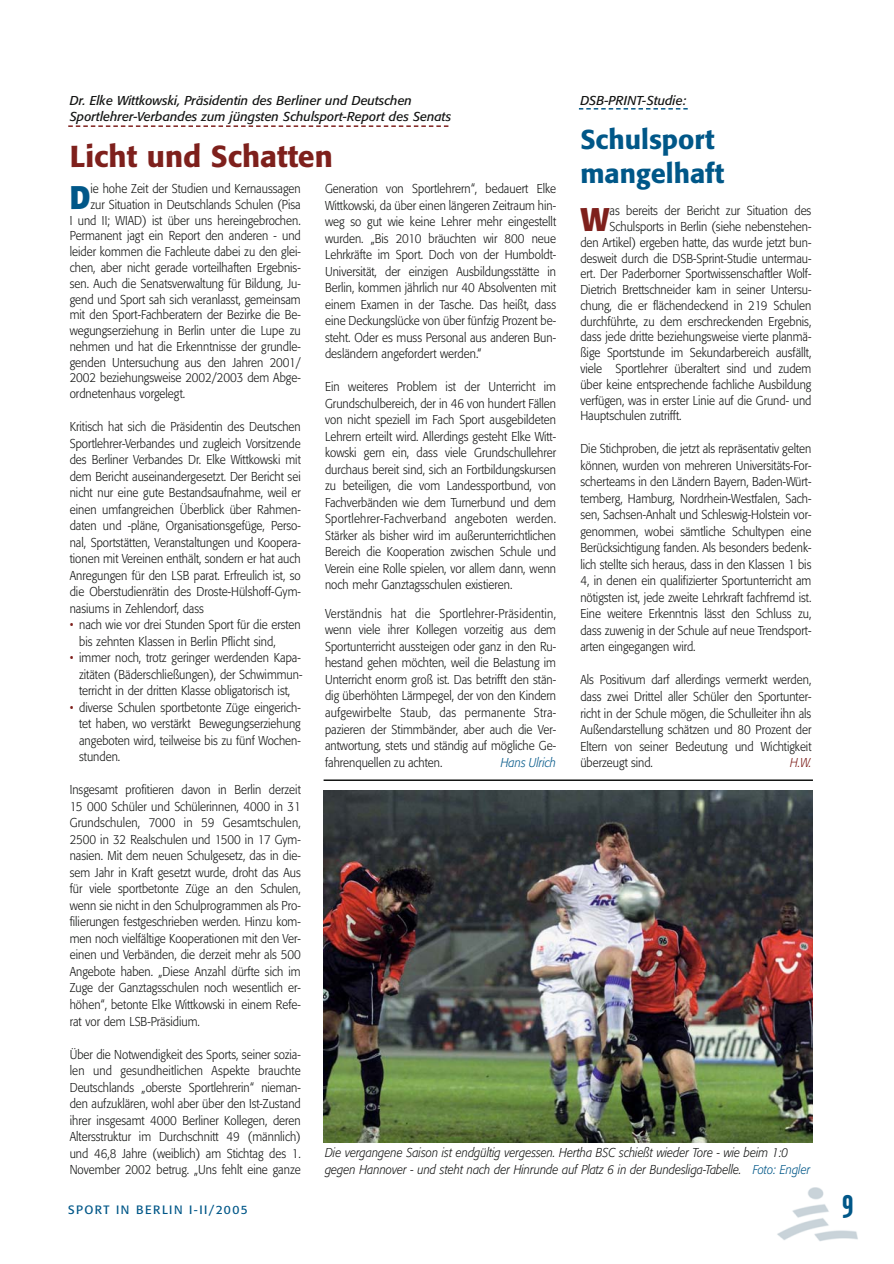
<style>
.page{position:relative;width:894px;height:1264px;background:#fff}
.page>*{position:absolute;margin:0;border:0;box-sizing:border-box;transform-origin:0 0}
.t1{font:700 33px "Garage Gothic";color:#005788}
.t2{font:700 32.4px "Formata";color:#005788;scale:.9 1}
.t3{font:700 32.4px "Formata";color:#7e201c;scale:.9 1}
.t4{font:500 30px "Formata";color:#7e201c}
.t5{font:500 27px/33.9px "Formata";color:#005788}
.t6{font:300 12.75px/16.5px "Formata";color:#131413;text-align:justify;scale:.9 1}
.t7{font:italic 300 12.75px/16.5px "Formata";color:#131413;scale:.9 1}
.t8{font:italic 12.75px/15.9px "Formata";color:#131413}
.t9{font:italic 300 12.75px "Formata";color:#005788;scale:.9 1}
.t10{font:italic 300 12.75px "Formata";color:#7e201c;scale:.9 1}
.t11{font:12px "Formata";letter-spacing:.115em;color:#005788}
.s1{color:#7e201c}
.s2{color:#005788}
</style>
<div class="page">
<img style="left:777px;top:1187px;width:81px;height:54px">
<svg style="left:68px;top:125px;width:380px;height:2px"></svg>
<svg style="left:578px;top:108px;width:109px;height:1px"></svg>
<hr style="left:323px;top:779px;width:489px;height:1px;background:#131413">
<img style="left:323px;top:790px;width:489px;height:352px">
<p class="t8" style="left:70px;top:94px;width:383px">Dr. Elke Wittkowski, Präsidentin des Berliner und Deutschen<br>Sportlehrer-Verbandes zum jüngsten Schulsport-Report des Senats</p>
<h3 class="t4" style="left:70px;top:143px;width:264px">Licht und Schatten</h3>
<p class="t8" style="left:580px;top:94px;width:107px">DSB-PRINT-Studie:</p>
<h3 class="t5" style="left:580px;top:125px;width:145px">Schulsport mangelhaft</h3>
<h2 class="t3" style="left:580px;top:205px;width:34px">W</h2>
<p class="t6" style="left:609px;top:203px;width:226px">as bereits der Bericht zur Situation des</p>
<h2 class="t2" style="left:70px;top:183px;width:24px">D</h2>
<p class="t6" style="left:90px;top:181px;width:235px">ie hohe Zeit der Studien und Kernaussagen</p>
<p class="t6" style="left:325px;top:181px;width:258px">Generation von Sportlehrern“, bedauert Elke Wittkowski, da über einen längeren Zeitraum hin&shy;weg so gut wie keine Lehrer mehr eingestellt wurden. „Bis 2010 bräuchten wir 800 neue Lehrkräfte im Sport. Doch von der Humboldt-Universität, der einzigen Ausbildungsstätte in Berlin, kommen jährlich nur 40 Absolventen mit einem Examen in der Tasche. Das heißt, dass eine Deckungslücke von über fünfzig Prozent be&shy;steht. Oder es muss Personal aus anderen Bun&shy;desländern angefordert werden.“</p>
<p class="t6" style="left:325px;top:379px;width:258px">Ein weiteres Problem ist der Unterricht im Grundschulbereich, der in 46 von hundert Fällen von nicht speziell im Fach Sport ausgebildeten Lehrern erteilt wird. Allerdings gesteht Elke Witt&shy;kowski gern ein, dass viele Grundschullehrer durchaus bereit sind, sich an Fortbildungskursen zu beteiligen, die vom Landessportbund, von Fachverbänden wie dem Turnerbund und dem Sportlehrer-Fachverband angeboten werden.<br>Stärker als bisher wird im außerunterrichtlichen Bereich die Kooperation zwischen Schule und Verein eine Rolle spielen, vor allem dann, wenn noch mehr Ganztagsschulen existieren.</p>
<p class="t6" style="left:325px;top:606px;width:258px">Verständnis hat die Sportlehrer-Präsidentin, wenn viele ihrer Kollegen vorzeitig aus dem Sportunterricht aussteigen oder ganz in den Ru&shy;hestand gehen möchten, weil die Belastung im Unterricht enorm groß ist. Das betrifft den stän&shy;dig überhöhten Lärmpegel, der von den Kindern aufgewirbelte Staub, das permanente Stra&shy;pazieren der Stimmbänder, aber auch die Ver&shy;antwortung, stets und ständig auf mögliche Ge&shy;fahrenquellen zu achten.</p>
<p class="t6" style="left:90px;top:197px;width:235px">zur Situation in Deutschlands Schulen (Pisa</p>
<p class="t6" style="left:70px;top:213px;width:258px">I und II; WIAD) ist über uns hereingebrochen.</p>
<p class="t6" style="left:70px;top:228px;width:258px">Permanent jagt ein Report den anderen - und</p>
<p class="t6" style="left:70px;top:244px;width:258px">leider kommen die Fachleute dabei zu den glei-</p>
<p class="t6" style="left:70px;top:260px;width:258px">chen, aber nicht gerade vorteilhaften Ergebnis-</p>
<p class="t6" style="left:70px;top:276px;width:258px">sen. Auch die Senatsverwaltung für Bildung, Ju-</p>
<p class="t6" style="left:70px;top:292px;width:258px">gend und Sport sah sich veranlasst, gemeinsam</p>
<p class="t6" style="left:70px;top:307px;width:258px">mit den Sport-Fachberatern der Bezirke die Be-</p>
<p class="t6" style="left:70px;top:323px;width:258px">wegungserziehung in Berlin unter die Lupe zu</p>
<p class="t6" style="left:70px;top:339px;width:258px">nehmen und hat die Erkenntnisse der grundle-</p>
<p class="t6" style="left:70px;top:355px;width:258px">genden Untersuchung aus den Jahren 2001/</p>
<p class="t6" style="left:70px;top:370px;width:258px">2002 beziehungsweise 2002/2003 dem Abge-</p>
<p class="t6" style="left:70px;top:386px;width:130px">ordnetenhaus vorgelegt.</p>
<p class="t6" style="left:70px;top:419px;width:258px">Kritisch hat sich die Präsidentin des Deutschen Sportlehrer-Verbandes und zugleich Vorsitzende des Berliner Verbandes Dr. Elke Wittkowski mit dem Bericht auseinandergesetzt. Der Bericht sei nicht nur eine gute Bestandsaufnahme, weil er einen umfangreichen Überblick über Rahmen&shy;daten und -pläne, Organisationsgefüge, Perso&shy;nal, Sportstätten, Veranstaltungen und Koopera&shy;tionen mit Vereinen enthält, sondern er hat auch Anregungen für den LSB parat. Erfreulich ist, so die Oberstudienrätin des Droste-Hülshoff-Gym&shy;nasiums in Zehlendorf, dass</p>
<p class="t6" style="left:79px;top:617px;width:248px;text-indent:-9px"><span class="s1">•</span> nach wie vor drei Stunden Sport für die ersten bis zehnten Klassen in Berlin Pflicht sind,</p>
<p class="t6" style="left:79px;top:650px;width:249px;text-align:left;text-indent:-9px"><span class="s1">•</span> immer noch, trotz geringer werdenden Kapa&shy;zitäten (Bäderschließungen), der Schwimmun&shy;terricht in der dritten Klasse obligatorisch ist,</p>
<p class="t6" style="left:79px;top:700px;width:248px;text-indent:-9px"><span class="s1">•</span> diverse Schulen sportbetonte Züge eingerich&shy;tet haben, wo verstärkt Bewegungserziehung angeboten wird, teilweise bis zu fünf Wochen&shy;stunden.</p>
<p class="t6" style="left:70px;top:782px;width:258px">Insgesamt profitieren davon in Berlin derzeit 15 000 Schüler und Schülerinnen, 4000 in 31<br>Grundschulen, 7000 in 59 Gesamtschulen, 2500 in 32 Realschulen und 1500 in 17 Gym&shy;nasien. Mit dem neuen Schulgesetz, das in die&shy;sem Jahr in Kraft gesetzt wurde, droht das Aus für viele sportbetonte Züge an den Schulen, wenn sie nicht in den Schulprogrammen als Pro&shy;filierungen festgeschrieben werden. Hinzu kom&shy;men noch vielfältige Kooperationen mit den Ver&shy;einen und Verbänden, die derzeit mehr als 500<br>Angebote haben. „Diese Anzahl dürfte sich im Zuge der Ganztagsschulen noch wesentlich er&shy;höhen“, betonte Elke Wittkowski in einem Refe&shy;rat vor dem LSB-Präsidium.</p>
<p class="t6" style="left:70px;top:1046px;width:258px">Über die Notwendigkeit des Sports, seiner sozia&shy;len und gesundheitlichen Aspekte brauchte Deutschlands „oberste Sportlehrerin“ nieman&shy;den aufzuklären, wohl aber über den Ist-Zustand ihrer insgesamt 4000 Berliner Kollegen, deren Altersstruktur im Durchschnitt 49 (männlich) und 46,8 Jahre (weiblich) am Stichtag des 1.<br>November 2002 betrug. „Uns fehlt eine ganze</p>
<p class="t6" style="left:609px;top:219px;width:226px">Schulsports in Berlin (siehe nebenstehen-</p>
<p class="t6" style="left:580px;top:235px;width:258px">den Artikel) ergeben hatte, das wurde jetzt bun-</p>
<p class="t6" style="left:580px;top:251px;width:258px">desweit durch die DSB-Sprint-Studie untermau-</p>
<p class="t6" style="left:580px;top:266px;width:258px">ert. Der Paderborner Sportwissenschaftler Wolf-</p>
<p class="t6" style="left:580px;top:282px;width:258px">Dietrich Brettschneider kam in seiner Untersu-</p>
<p class="t6" style="left:580px;top:298px;width:258px">chung, die er flächendeckend in 219 Schulen</p>
<p class="t6" style="left:580px;top:314px;width:258px">durchführte, zu dem erschreckenden Ergebnis,</p>
<p class="t6" style="left:580px;top:329px;width:258px">dass jede dritte beziehungsweise vierte planmä-</p>
<p class="t6" style="left:580px;top:345px;width:258px">ßige Sportstunde im Sekundarbereich ausfällt,</p>
<p class="t6" style="left:580px;top:361px;width:258px">viele Sportlehrer überaltert sind und zudem</p>
<p class="t6" style="left:580px;top:377px;width:258px">über keine entsprechende fachliche Ausbildung</p>
<p class="t6" style="left:580px;top:392px;width:258px">verfügen, was in erster Linie auf die Grund- und</p>
<p class="t6" style="left:580px;top:408px;width:114px">Hauptschulen zutrifft.</p>
<p class="t6" style="left:580px;top:441px;width:258px">Die Stichproben, die jetzt als repräsentativ gelten können, wurden von mehreren Universitäts-For&shy;scherteams in den Ländern Bayern, Baden-Würt&shy;temberg, Hamburg, Nordrhein-Westfalen, Sach&shy;sen, Sachsen-Anhalt und Schleswig-Holstein vor&shy;genommen, wobei sämtliche Schultypen eine Berücksichtigung fanden. Als besonders bedenk&shy;lich stellte sich heraus, dass in den Klassen 1 bis 4, in denen ein qualifizierter Sportunterricht am nötigsten ist, jede zweite Lehrkraft fachfremd ist.<br>Eine weitere Erkenntnis lässt den Schluss zu, dass zuwenig in der Schule auf neue Trendsport&shy;arten eingegangen wird.</p>
<p class="t6" style="left:580px;top:672px;width:258px">Als Positivum darf allerdings vermerkt werden, dass zwei Drittel aller Schüler den Sportunter&shy;richt in der Schule mögen, die Schulleiter ihn als Außendarstellung schätzen und 80 Prozent der Eltern von seiner Bedeutung und Wichtigkeit überzeugt sind.</p>
<p class="t9" style="left:500px;top:756px;width:63px">Hans Ulrich</p>
<p class="t10" style="left:790px;top:756px;width:25px">H.W.</p>
<p class="t7" style="left:325px;top:1144px;width:540px">Die vergangene Saison ist endgültig vergessen. Hertha BSC schießt wieder Tore - wie beim 1:0 gegen Hannover - und steht nach der Hinrunde auf Platz 6 in der Bundesliga-Tabelle. <span class="s2">Foto: Engler</span></p>
<p class="t11" style="left:68px;top:1203px;width:181px">SPORT IN BERLIN I-II/2005</p>
<h1 class="t1" style="left:841px;top:1193px;width:13px">9</h1>
</div>
